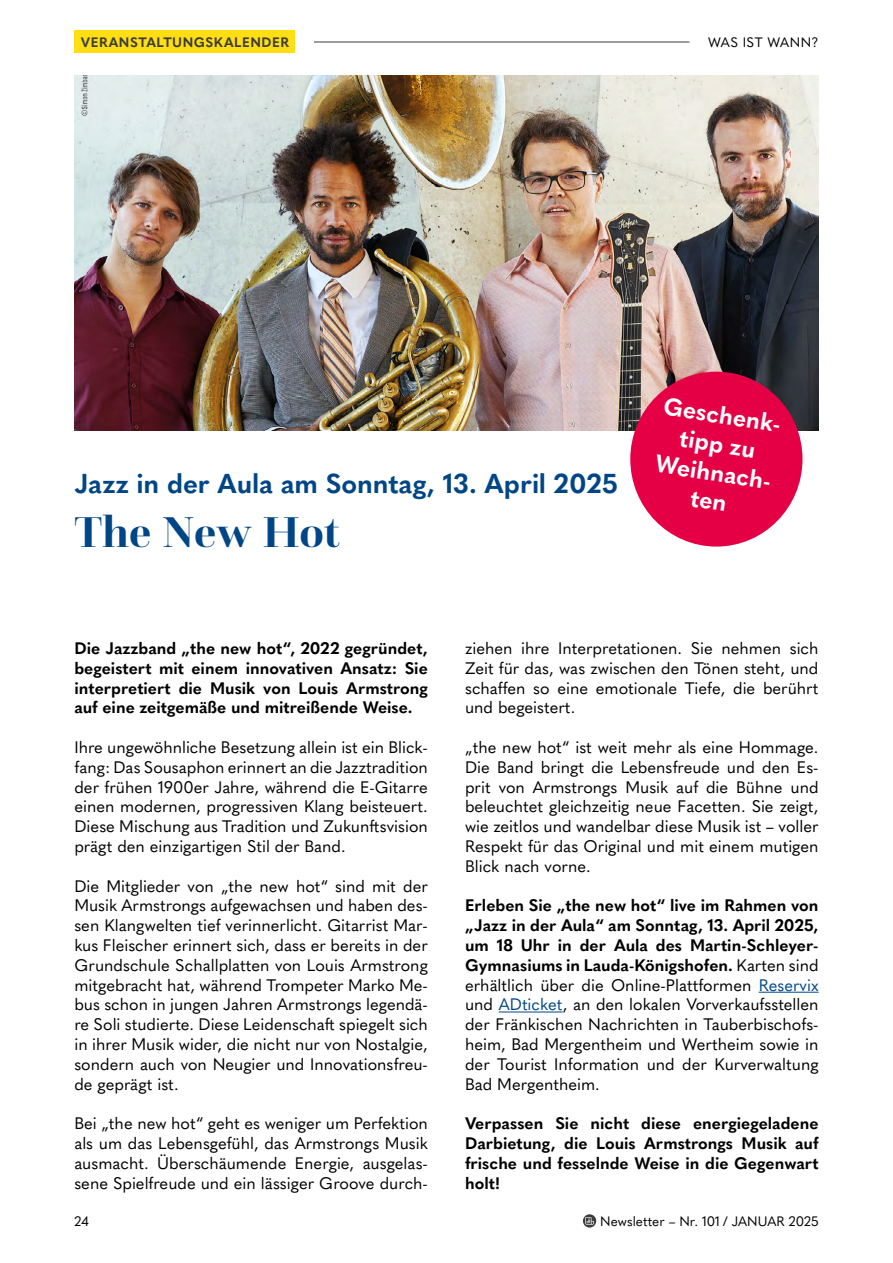
<style>
.page{position:relative;width:893px;height:1263px;background:#fff}
.page>*{position:absolute;margin:0;border:0;box-sizing:border-box;transform-origin:0 0}
.t1{font:700 45px "Questa Grande";letter-spacing:.005em;color:#004687}
.t2{font:700 27px "Quasimoda";color:#004687}
.t3{font:700 24px/28.8px "Quasimoda";color:#fff;text-align:center}
.t4{font:16.5px/19.8px "Quasimoda";color:#000;text-align:justify}
.t5{font:700 16.5px/19.8px "Quasimoda";color:#000;text-align:justify}
.t6{font:13.5px "Quasimoda";color:#000}
.t7{font:700 13.5px "Quasimoda";letter-spacing:.04em;color:#3c3c3b}
.t8{font:13.5px "Quasimoda";letter-spacing:.04em;color:#000}
.s1{font-weight:700}
.s2{color:#004687}
</style>
<div class="page">
<img style="left:74px;top:75px;width:745px;height:355px">
<hr style="left:759px;top:992px;width:60px;height:1px;background:#004687">
<hr style="left:499px;top:1011px;width:64px;height:1px;background:#004687">
<div style="left:630px;top:372px;width:172px;height:175px;background:#e50046;border-radius:50%"></div>
<svg style="left:583px;top:1214px;width:13px;height:13px"></svg>
<svg style="left:585px;top:1217px;width:9px;height:8px"></svg>
<div style="left:74px;top:31px;width:221px;height:22px;background:#ffde14"></div>
<hr style="left:314px;top:42px;width:375px;height:1px;background:#3c3c3b">
<p class="t7" style="left:81px;top:32px;width:210px">VERANSTALTUNGSKALENDER</p>
<p class="t8" style="left:708px;top:32px;width:112px">WAS IST WANN?</p>
<h2 class="t2" style="left:74px;top:463px;width:545px">Jazz in der Aula am Sonntag, 13. April 2025</h2>
<h1 class="t1" style="left:74px;top:504px;width:266px">The New Hot</h1>
<h3 class="t3" style="left:666px;top:390px;width:124px;rotate:9deg">Geschenk&shy;tipp zu<br>Weihnach&shy;ten</h3>
<p class="t5" style="left:74px;top:637px;width:355px">Die Jazzband „the new hot“, 2022 gegründet, begeistert mit einem innovativen Ansatz: Sie interpretiert die Musik von Louis Armstrong auf eine zeitgemäße und mitreißende Weise.</p>
<p class="t4" style="left:74px;top:736px;width:355px">Ihre ungewöhnliche Besetzung allein ist ein Blick&shy;fang: Das Sousaphon erinnert an die Jazztradition der frühen 1900er Jahre, während die E-Gitarre einen modernen, progressiven Klang beisteuert.<br>Diese Mischung aus Tradition und Zukunftsvision prägt den einzigartigen Stil der Band.</p>
<p class="t4" style="left:74px;top:875px;width:355px">Die Mitglieder von „the new hot“ sind mit der Musik Armstrongs aufgewachsen und haben des&shy;sen Klangwelten tief verinnerlicht. Gitarrist Mar&shy;kus Fleischer erinnert sich, dass er bereits in der Grundschule Schallplatten von Louis Armstrong mitgebracht hat, während Trompeter Marko Me&shy;bus schon in jungen Jahren Armstrongs legendä&shy;re Soli studierte. Diese Leidenschaft spiegelt sich in ihrer Musik wider, die nicht nur von Nostalgie, sondern auch von Neugier und Innovationsfreu&shy;de geprägt ist.</p>
<p class="t4" style="left:74px;top:1112px;width:355px">Bei „the new hot“ geht es weniger um Perfektion als um das Lebensgefühl, das Armstrongs Musik ausmacht. Überschäumende Energie, ausgelas&shy;sene Spielfreude und ein lässiger Groove durch-</p>
<p class="t6" style="left:74px;top:1211px;width:16px">24</p>
<p class="t4" style="left:465px;top:637px;width:355px">ziehen ihre Interpretationen. Sie nehmen sich Zeit für das, was zwischen den Tönen steht, und schaffen so eine emotionale Tiefe, die berührt und begeistert.</p>
<p class="t4" style="left:465px;top:736px;width:355px">„the new hot“ ist weit mehr als eine Hommage.<br>Die Band bringt die Lebensfreude und den Es&shy;prit von Armstrongs Musik auf die Bühne und beleuchtet gleichzeitig neue Facetten. Sie zeigt, wie zeitlos und wandelbar diese Musik ist – voller Respekt für das Original und mit einem mutigen Blick nach vorne.</p>
<p class="t4" style="left:465px;top:894px;width:355px"><span class="s1">Erleben Sie „the new hot“ live im Rahmen von „Jazz in der Aula“ am Sonntag, 13. April 2025, um 18 Uhr in der Aula des Martin-Schleyer-Gymnasiums in Lauda-Königshofen.</span> Karten sind erhältlich über die Online-Plattformen <span class="s2">Reservix </span>und <span class="s2">ADticket</span>, an den lokalen Vorverkaufsstellen der Fränkischen Nachrichten in Tauberbischofs&shy;heim, Bad Mergentheim und Wertheim sowie in der Tourist Information und der Kurverwaltung Bad Mergentheim.</p>
<p class="t5" style="left:465px;top:1112px;width:355px">Verpassen Sie nicht diese energiegeladene Darbietung, die Louis Armstrongs Musik auf frische und fesselnde Weise in die Gegenwart holt!</p>
<p class="t6" style="left:600px;top:1211px;width:220px">Newsletter – Nr. 101 / JANUAR 2025</p>
</div>
